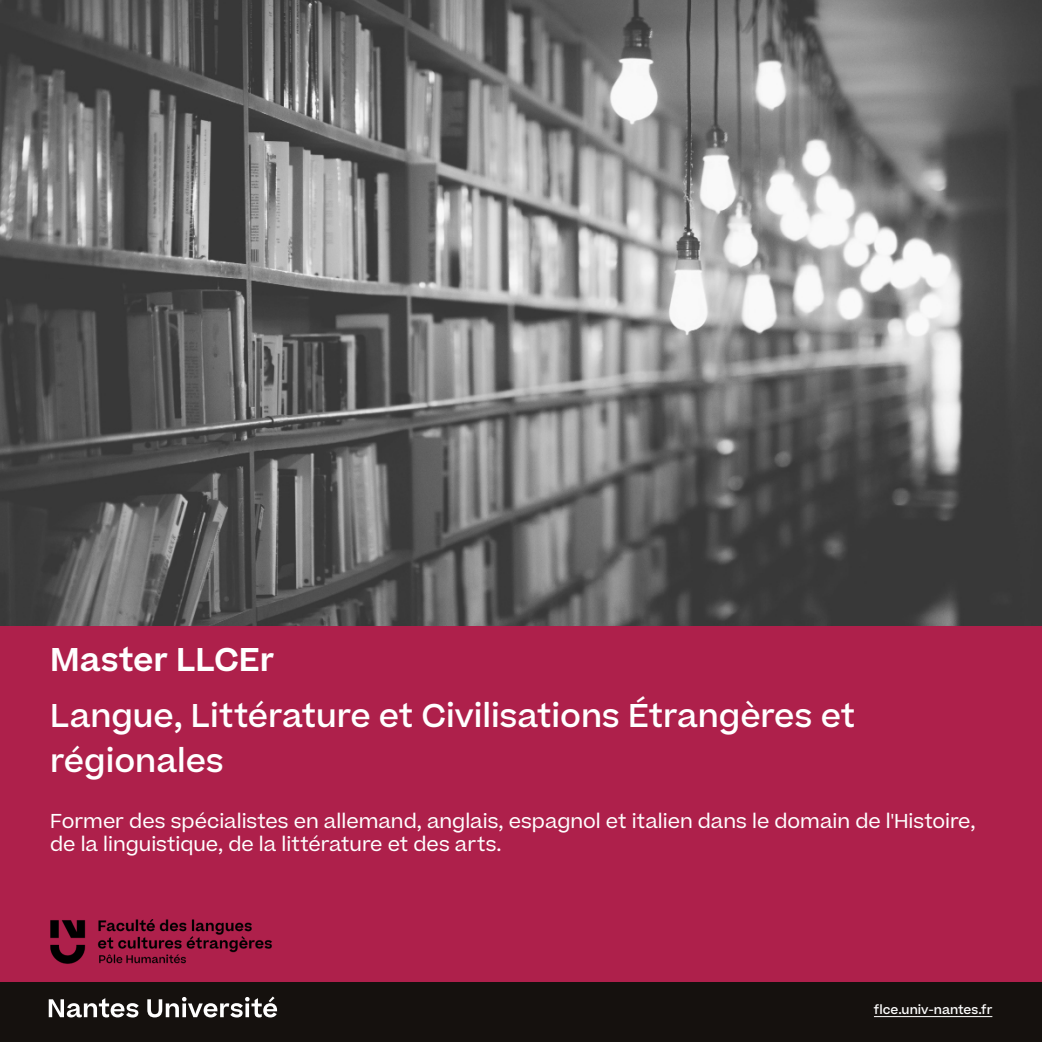
<style>
.page{position:relative;width:1042px;height:1042px;background:#fff}
.page>*{position:absolute;margin:0;border:0;box-sizing:border-box;transform-origin:0 0}
.t1{font:500 31.5px/45.5px "Beatrice";color:#fff}
.t2{font:600 31.5px "Beatrice";color:#fff}
.t3{font:19.25px/23.1px "Beatrice";color:#fff}
.t4{font:500 12.25px "Beatrice";color:#fff}
</style>
<div class="page">
<div style="left:0;top:623px;width:1042px;height:417px;background:#ae204b"></div>
<img style="left:0;top:0;width:1042px;height:625px">
<div style="left:0;top:982px;width:1042px;height:60px;background:#15110e"></div>
<svg style="left:49px;top:996px;width:228px;height:21px"></svg>
<hr style="left:874px;top:1016px;width:118px;height:1px;background:#fff">
<img style="left:51px;top:919px;width:221px;height:45px">
<h1 class="t2" style="left:50px;top:639px;width:226px">Master LLCEr</h1>
<h1 class="t1" style="left:50px;top:692px;width:806px">Langue, Littérature et Civilisations Étrangères et régionales</h1>
<p class="t3" style="left:50px;top:809px;width:927px">Former des spécialistes en allemand, anglais, espagnol et italien dans le domain de l'Histoire, de la linguistique, de la littérature et des arts.</p>
<p class="t4" style="left:874px;top:1001px;width:120px">flce.univ-nantes.fr</p>
</div>
